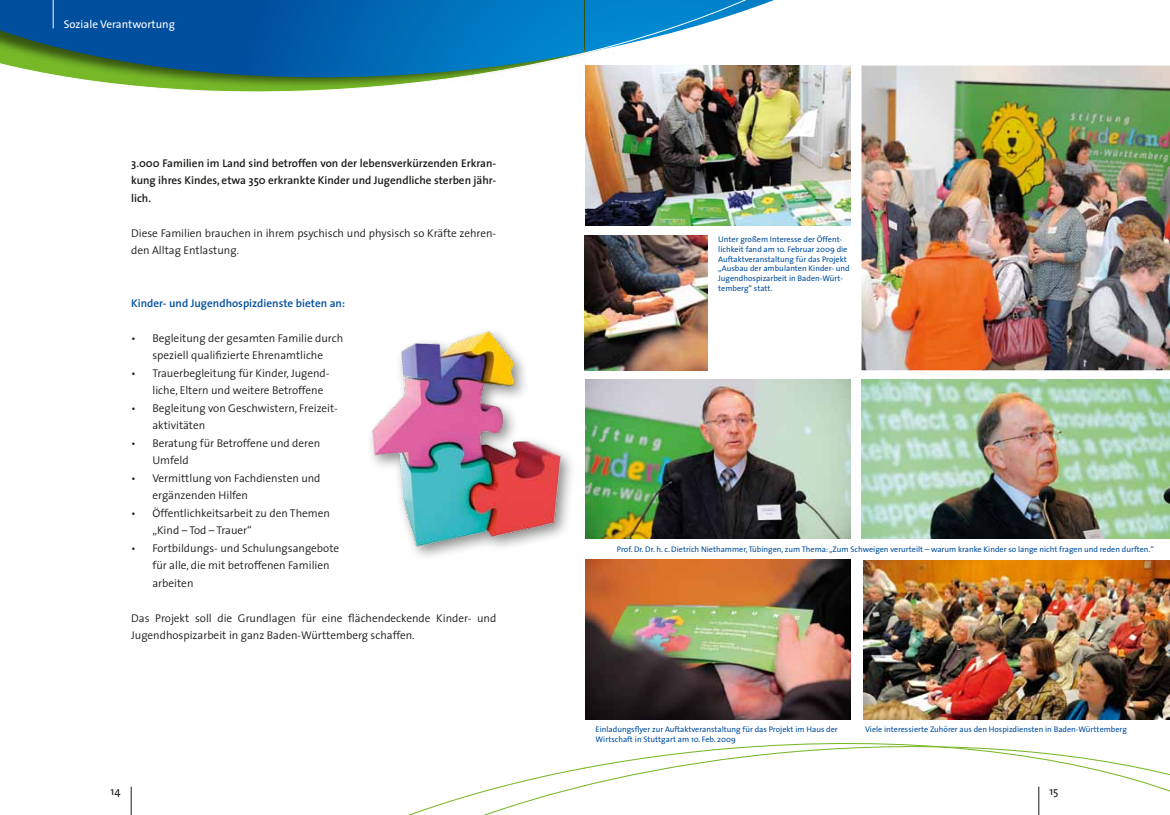
<style>
.page{position:relative;width:1170px;height:815px;background:#fff}
.page>*{position:absolute;margin:0;border:0;box-sizing:border-box;transform-origin:0 0}
.t1{font:300 11.25px/17.5px "The Sans";color:#1a1a18}
.t2{font:600 11.25px/17.5px "The Sans";color:#1a1a18;text-align:justify}
.t3{font:600 11.25px "The Sans";color:#004e9e}
.t4{font:11.25px "The Sans";color:#fff}
.t5{font:11.25px "The Sans";color:#1a1a18}
.t6{font:8.12px/9.8px "The Sans";color:#004e9e}
</style>
<div class="page">
<img style="left:585px;top:66px;width:265px;height:159px">
<img style="left:585px;top:236px;width:122px;height:134px">
<img style="left:861px;top:66px;width:308px;height:304px">
<img style="left:863px;top:560px;width:306px;height:159px">
<img style="left:371px;top:317px;width:214px;height:240px">
<img style="left:585px;top:560px;width:265px;height:159px">
<img style="left:585px;top:379px;width:265px;height:160px">
<img style="left:861px;top:379px;width:308px;height:160px">
<svg style="left:408px;top:767px;width:177px;height:48px"></svg>
<svg style="left:131px;top:787px;width:1px;height:28px"></svg>
<img style="left:585px;top:65px;width:242px;height:42px">
<svg style="left:0;top:0;width:585px;height:92px;background:#307da0"></svg>
<svg style="left:53px;top:0;width:1px;height:28px"></svg>
<svg style="left:585px;top:743px;width:584px;height:72px"></svg>
<img style="left:585px;top:0;width:189px;height:99px">
<p class="t4" style="left:64px;top:15px;width:113px">Soziale Verantwortung</p>
<p class="t2" style="left:131px;top:154px;width:366px">3.000 Familien im Land sind betroffen von der lebensverkürzenden Erkran&shy;kung ihres Kindes, etwa 350 erkrankte Kinder und Jugendliche sterben jähr&shy;lich.</p>
<p class="t1" style="left:131px;top:224px;width:366px">Diese Familien brauchen in ihrem psychisch und physisch so Kräfte zehren&shy;den Alltag Entlastung.</p>
<p class="t3" style="left:131px;top:293px;width:215px">Kinder- und Jugendhospizdienste bieten an:</p>
<p class="t1" style="left:131px;top:329px;width:213px;text-align:center">• Begleitung der gesamten Familie durch speziell qualifizierte Ehrenamtliche</p>
<p class="t1" style="left:152px;top:364px;width:177px;text-indent:-21px">• Trauerbegleitung für Kinder, Jugend&shy;liche, Eltern und weitere Betroffene</p>
<p class="t1" style="left:152px;top:399px;width:187px;text-indent:-21px">• Begleitung von Geschwistern, Freizeit&shy;aktivitäten</p>
<p class="t1" style="left:152px;top:434px;width:169px;text-indent:-21px">• Beratung für Betroffene und deren<br>Umfeld</p>
<p class="t1" style="left:152px;top:469px;width:170px;text-indent:-21px">• Vermittlung von Fachdiensten und ergänzenden Hilfen</p>
<p class="t1" style="left:152px;top:504px;width:179px;text-indent:-21px">• Öffentlichkeitsarbeit zu den Themen „Kind – Tod – Trauer“</p>
<p class="t1" style="left:152px;top:539px;width:188px;text-indent:-21px">• Fortbildungs- und Schulungsangebote für alle, die mit betroffenen Familien arbeiten</p>
<p class="t1" style="left:131px;top:609px;width:366px">Das Projekt soll die Grundlagen für eine flächendeckende Kinder- und<br>Jugendhospizarbeit in ganz Baden-Württemberg schaffen.</p>
<p class="t5" style="left:111px;top:782px;width:11px">14</p>
<p class="t6" style="left:718px;top:234px;width:133px">Unter großem Interesse der Öffent&shy;lichkeit fand am 10. Februar 2009 die Auftaktveranstaltung für das Projekt „Ausbau der ambulanten Kinder- und Jugendhospizarbeit in Baden-Würt&shy;temberg“ statt.</p>
<p class="t6" style="left:617px;top:544px;width:538px">Prof. Dr. Dr. h. c. Dietrich Niethammer, Tübingen, zum Thema: „Zum Schweigen verurteilt – warum kranke Kinder so lange nicht fragen und reden durften.“</p>
<p class="t6" style="left:595px;top:724px;width:244px">Einladungsflyer zur Auftaktveranstaltung für das Projekt im Haus der</p>
<p class="t6" style="left:865px;top:724px;width:263px">Viele interessierte Zuhörer aus den Hospizdiensten in Baden-Württemberg</p>
<p class="t6" style="left:595px;top:734px;width:142px">Wirtschaft in Stuttgart am 10. Feb. 2009</p>
<p class="t5" style="left:1049px;top:782px;width:11px">15</p>
</div>
